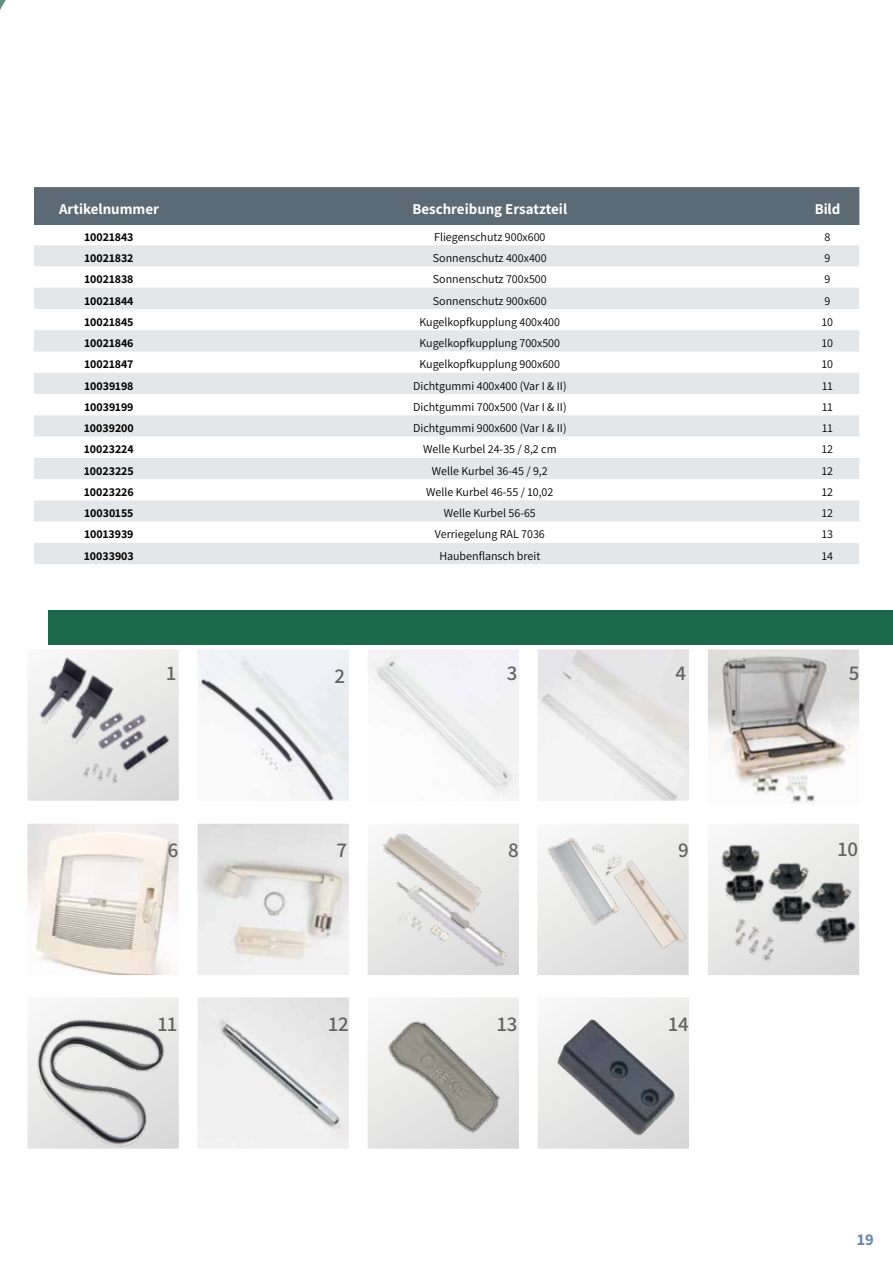
<style>
.page{position:relative;width:893px;height:1263px;background:#fff}
.page>*{position:absolute;margin:0;border:0;box-sizing:border-box;transform-origin:0 0}
.t1{font:600 21px "Assistant";color:#646363}
.t2{font:700 16.5px "Assistant";color:#6386b8}
.t3{font:700 15px "Assistant";color:#fff}
.t4{font:12px "Assistant";color:#000}
.t5{font:700 12px "Assistant";color:#000}
</style>
<div class="page">
<div style="left:49px;top:610px;width:844px;height:34px;background:#1a6749"></div>
<svg style="left:0;top:0;width:6px;height:10px"></svg>
<img style="left:28px;top:650px;width:150px;height:150px">
<div style="left:24px;top:646px;width:158px;height:158px;border:3px solid #fff"></div>
<img style="left:199px;top:650px;width:149px;height:150px">
<div style="left:195px;top:646px;width:157px;height:158px;border:3px solid #fff"></div>
<img style="left:369px;top:650px;width:149px;height:150px">
<img style="left:539px;top:650px;width:149px;height:150px">
<div style="left:535px;top:646px;width:157px;height:158px;border:3px solid #fff"></div>
<img style="left:709px;top:650px;width:149px;height:153px">
<div style="left:705px;top:646px;width:157px;height:162px;border:3px solid #fff"></div>
<img style="left:28px;top:825px;width:150px;height:149px">
<div style="left:24px;top:821px;width:158px;height:157px;border:3px solid #fff"></div>
<img style="left:199px;top:825px;width:149px;height:149px">
<div style="left:195px;top:821px;width:157px;height:157px;border:3px solid #fff"></div>
<img style="left:369px;top:825px;width:149px;height:149px">
<div style="left:365px;top:821px;width:157px;height:157px;border:3px solid #fff"></div>
<img style="left:369px;top:998px;width:149px;height:150px">
<div style="left:365px;top:994px;width:157px;height:158px;border:3px solid #fff"></div>
<div style="left:536px;top:822px;width:154px;height:154px;background:#dfdfdf"></div>
<img style="left:538px;top:825px;width:150px;height:127px">
<div style="left:534px;top:821px;width:158px;height:157px;border:3px solid #fff"></div>
<div style="left:536px;top:996px;width:155px;height:154px;background:linear-gradient(to right,#f0f0f0,#e4e4e4)"></div>
<img style="left:557px;top:1019px;width:119px;height:117px">
<div style="left:535px;top:994px;width:157px;height:158px;border:3px solid #fff"></div>
<img style="left:709px;top:825px;width:149px;height:149px">
<div style="left:705px;top:821px;width:157px;height:157px;border:3px solid #fff"></div>
<img style="left:28px;top:998px;width:150px;height:150px">
<div style="left:24px;top:994px;width:158px;height:158px;border:3px solid #fff"></div>
<img style="left:199px;top:998px;width:149px;height:150px">
<div style="left:195px;top:994px;width:157px;height:158px;border:3px solid #fff"></div>
<div style="left:34px;top:187px;width:825px;height:38px;background:#5b6a75"></div>
<svg style="left:34px;top:245px;width:825px;height:319px;fill:#e4e7ea"></svg>
<p class="t3" style="left:59px;top:198px;width:101px">Artikelnummer</p>
<p class="t3" style="left:412px;top:198px;width:156px">Beschreibung Ersatzteil</p>
<p class="t3" style="left:815px;top:198px;width:27px">Bild</p>
<p class="t5" style="left:84px;top:229px;width:51px">10021843</p>
<p class="t4" style="left:434px;top:229px;width:113px">Fliegenschutz 900x600</p>
<p class="t4" style="left:824px;top:229px;width:7px">8</p>
<p class="t5" style="left:84px;top:250px;width:51px">10021832</p>
<p class="t4" style="left:433px;top:250px;width:115px">Sonnenschutz 400x400</p>
<p class="t4" style="left:824px;top:250px;width:7px">9</p>
<p class="t5" style="left:84px;top:271px;width:51px">10021838</p>
<p class="t4" style="left:433px;top:271px;width:115px">Sonnenschutz 700x500</p>
<p class="t4" style="left:824px;top:271px;width:7px">9</p>
<p class="t5" style="left:84px;top:292px;width:51px">10021844</p>
<p class="t4" style="left:433px;top:292px;width:115px">Sonnenschutz 900x600</p>
<p class="t4" style="left:824px;top:292px;width:7px">9</p>
<p class="t5" style="left:84px;top:313px;width:51px">10021845</p>
<p class="t4" style="left:420px;top:313px;width:142px">Kugelkopfkupplung 400x400</p>
<p class="t4" style="left:822px;top:313px;width:13px">10</p>
<p class="t5" style="left:84px;top:335px;width:51px">10021846</p>
<p class="t4" style="left:420px;top:335px;width:142px">Kugelkopfkupplung 700x500</p>
<p class="t4" style="left:822px;top:335px;width:13px">10</p>
<p class="t5" style="left:84px;top:356px;width:51px">10021847</p>
<p class="t4" style="left:420px;top:356px;width:142px">Kugelkopfkupplung 900x600</p>
<p class="t4" style="left:822px;top:356px;width:13px">10</p>
<p class="t5" style="left:84px;top:377px;width:51px">10039198</p>
<p class="t4" style="left:413px;top:377px;width:155px">Dichtgummi 400x400 (Var I &amp; II)</p>
<p class="t4" style="left:822px;top:377px;width:12px">11</p>
<p class="t5" style="left:84px;top:399px;width:51px">10039199</p>
<p class="t4" style="left:413px;top:399px;width:155px">Dichtgummi 700x500 (Var I &amp; II)</p>
<p class="t4" style="left:822px;top:399px;width:12px">11</p>
<p class="t5" style="left:84px;top:420px;width:51px">10039200</p>
<p class="t4" style="left:413px;top:420px;width:155px">Dichtgummi 900x600 (Var I &amp; II)</p>
<p class="t4" style="left:822px;top:420px;width:12px">11</p>
<p class="t5" style="left:84px;top:441px;width:51px">10023224</p>
<p class="t4" style="left:423px;top:441px;width:135px">Welle Kurbel 24-35 / 8,2 cm</p>
<p class="t4" style="left:822px;top:441px;width:13px">12</p>
<p class="t5" style="left:84px;top:462px;width:51px">10023225</p>
<p class="t4" style="left:432px;top:462px;width:117px">Welle Kurbel 36-45 / 9,2</p>
<p class="t4" style="left:822px;top:462px;width:13px">12</p>
<p class="t5" style="left:84px;top:484px;width:51px">10023226</p>
<p class="t4" style="left:426px;top:484px;width:129px">Welle Kurbel 46-55 / 10,02</p>
<p class="t4" style="left:822px;top:484px;width:13px">12</p>
<p class="t5" style="left:84px;top:505px;width:51px">10030155</p>
<p class="t4" style="left:444px;top:505px;width:94px">Welle Kurbel 56-65</p>
<p class="t4" style="left:822px;top:505px;width:13px">12</p>
<p class="t5" style="left:84px;top:526px;width:51px">10013939</p>
<p class="t4" style="left:435px;top:526px;width:111px">Verriegelung RAL 7036</p>
<p class="t4" style="left:822px;top:526px;width:13px">13</p>
<p class="t5" style="left:84px;top:547px;width:51px">10033903</p>
<p class="t4" style="left:439px;top:547px;width:102px">Haubenflansch breit</p>
<p class="t4" style="left:822px;top:547px;width:13px">14</p>
<h1 class="t1" style="left:166px;top:658px;width:11px">1</h1>
<h1 class="t1" style="left:334px;top:661px;width:12px">2</h1>
<h1 class="t1" style="left:507px;top:658px;width:12px">3</h1>
<h1 class="t1" style="left:676px;top:658px;width:12px">4</h1>
<h1 class="t1" style="left:849px;top:659px;width:12px">5</h1>
<h1 class="t1" style="left:168px;top:835px;width:12px">6</h1>
<h1 class="t1" style="left:337px;top:835px;width:12px">7</h1>
<h1 class="t1" style="left:508px;top:835px;width:12px">8</h1>
<h1 class="t1" style="left:678px;top:835px;width:12px">9</h1>
<h1 class="t1" style="left:838px;top:834px;width:22px">10</h1>
<h1 class="t1" style="left:158px;top:1010px;width:21px">11</h1>
<h1 class="t1" style="left:328px;top:1010px;width:22px">12</h1>
<h1 class="t1" style="left:497px;top:1010px;width:22px">13</h1>
<h1 class="t1" style="left:668px;top:1010px;width:22px">14</h1>
<h2 class="t2" style="left:857px;top:1228px;width:18px">19</h2>
</div>
